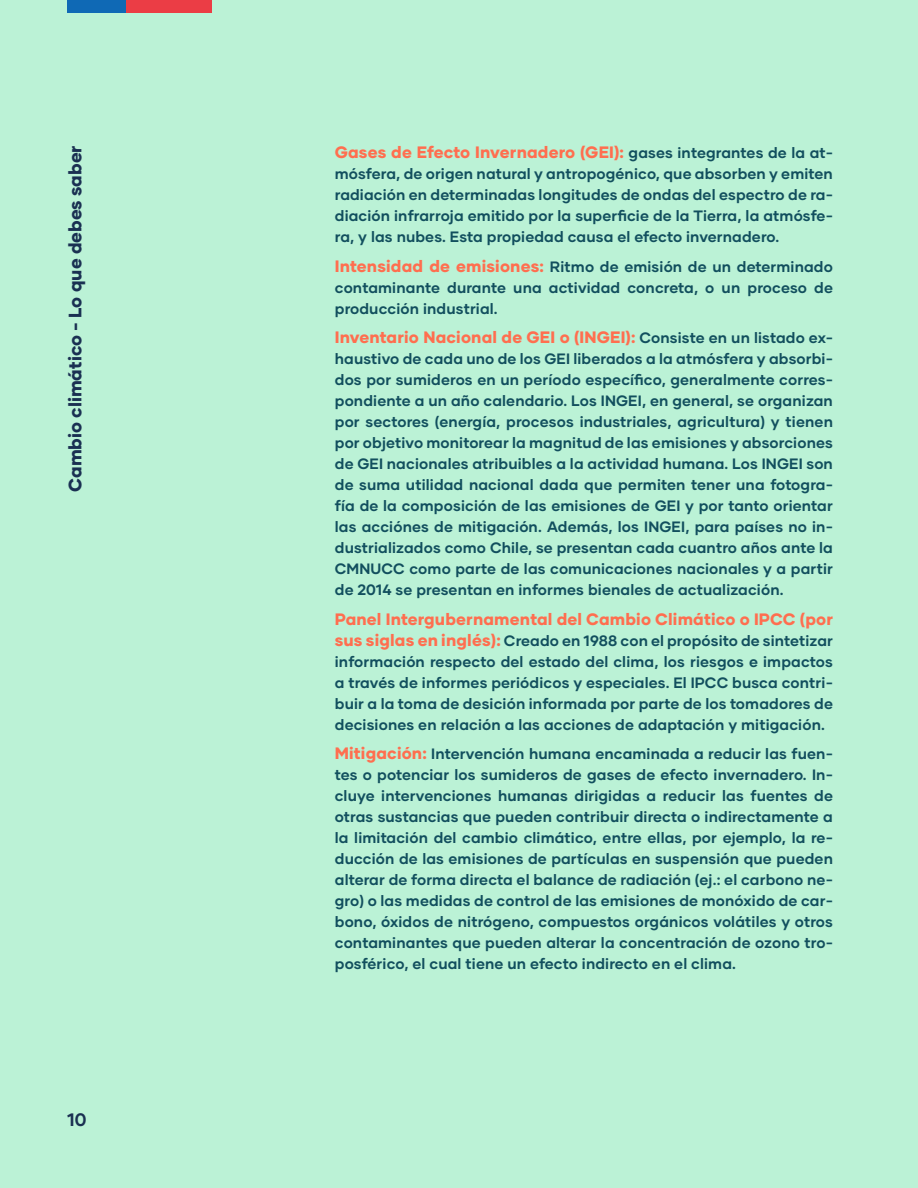
<style>
.page{position:relative;width:918px;height:1188px;background:#bbf2d6}
.page>*{position:absolute;margin:0;border:0;box-sizing:border-box;transform-origin:0 0}
.t1{font:800 18px "Gilmer";color:#1a3052}
.t2{font:700 18px "Gilmer";color:#1a3052}
.t3{font:800 16.5px "Gilmer";letter-spacing:.01em;color:#ff6e4f}
.t4{font:700 15px/21px "Gilmer";letter-spacing:.01em;color:#124f5e;text-align:justify}
.s1{font-weight:700;font-size:15px;color:#124f5e}
.s2{font-weight:800;font-size:16.5px;color:#ff6e4f}
</style>
<div class="page">
<div style="left:67px;top:0;width:59px;height:12px;background:#0f69b5"></div>
<div style="left:126px;top:0;width:86px;height:12px;background:#eb3d45"></div>
<p class="t1" style="left:64px;top:492px;width:348px;rotate:-90deg">Cambio climático - Lo que debes saber</p>
<p class="t2" style="left:67px;top:1108px;width:21px">10</p>
<p class="t3" style="left:335px;top:142px;width:500px">Gases de Efecto Invernadero (GEI): <span class="s1">gases integrantes de la at-</span></p>
<p class="t4" style="left:335px;top:164px;width:500px">mósfera, de origen natural y antropogénico, que absorben y emiten radiación en determinadas longitudes de ondas del espectro de ra&shy;diación infrarroja emitido por la superficie de la Tierra, la atmósfe&shy;ra, y las nubes. Esta propiedad causa el efecto invernadero.</p>
<p class="t4" style="left:335px;top:256px;width:500px"><span class="s2">Intensidad de emisiones:</span> Ritmo de emisión de un determinado contaminante durante una actividad concreta, o un proceso de producción industrial.</p>
<p class="t3" style="left:335px;top:327px;width:500px">Inventario Nacional de GEI o (INGEI): <span class="s1">Consiste en un listado ex-</span></p>
<p class="t4" style="left:335px;top:349px;width:500px">haustivo de cada uno de los GEI liberados a la atmósfera y absorbi&shy;dos por sumideros en un período específico, generalmente corres&shy;pondiente a un año calendario. Los INGEI, en general, se organizan por sectores (energía, procesos industriales, agricultura) y tienen por objetivo monitorear la magnitud de las emisiones y absorciones de GEI nacionales atribuibles a la actividad humana. Los INGEI son de suma utilidad nacional dada que permiten tener una fotogra&shy;fía de la composición de las emisiones de GEI y por tanto orientar las acciónes de mitigación. Además, los INGEI, para países no in&shy;dustrializados como Chile, se presentan cada cuantro años ante la CMNUCC como parte de las comunicaciones nacionales y a partir de 2014 se presentan en informes bienales de actualización.</p>
<p class="t3" style="left:335px;top:609px;width:500px">Panel Intergubernamental del Cambio Climático o IPCC (por</p>
<p class="t4" style="left:335px;top:630px;width:500px"><span class="s2">sus siglas en inglés):</span> Creado en 1988 con el propósito de sintetizar información respecto del estado del clima, los riesgos e impactos a través de informes periódicos y especiales. El IPCC busca contri&shy;buir a la toma de desición informada por parte de los tomadores de decisiones en relación a las acciones de adaptación y mitigación.</p>
<p class="t4" style="left:335px;top:744px;width:500px"><span class="s2">Mitigación:</span> Intervención humana encaminada a reducir las fuen&shy;tes o potenciar los sumideros de gases de efecto invernadero. In&shy;cluye intervenciones humanas dirigidas a reducir las fuentes de otras sustancias que pueden contribuir directa o indirectamente a la limitación del cambio climático, entre ellas, por ejemplo, la re&shy;ducción de las emisiones de partículas en suspensión que pueden alterar de forma directa el balance de radiación (ej.: el carbono ne&shy;gro) o las medidas de control de las emisiones de monóxido de car&shy;bono, óxidos de nitrógeno, compuestos orgánicos volátiles y otros contaminantes que pueden alterar la concentración de ozono tro&shy;posférico, el cual tiene un efecto indirecto en el clima.</p>
</div>
